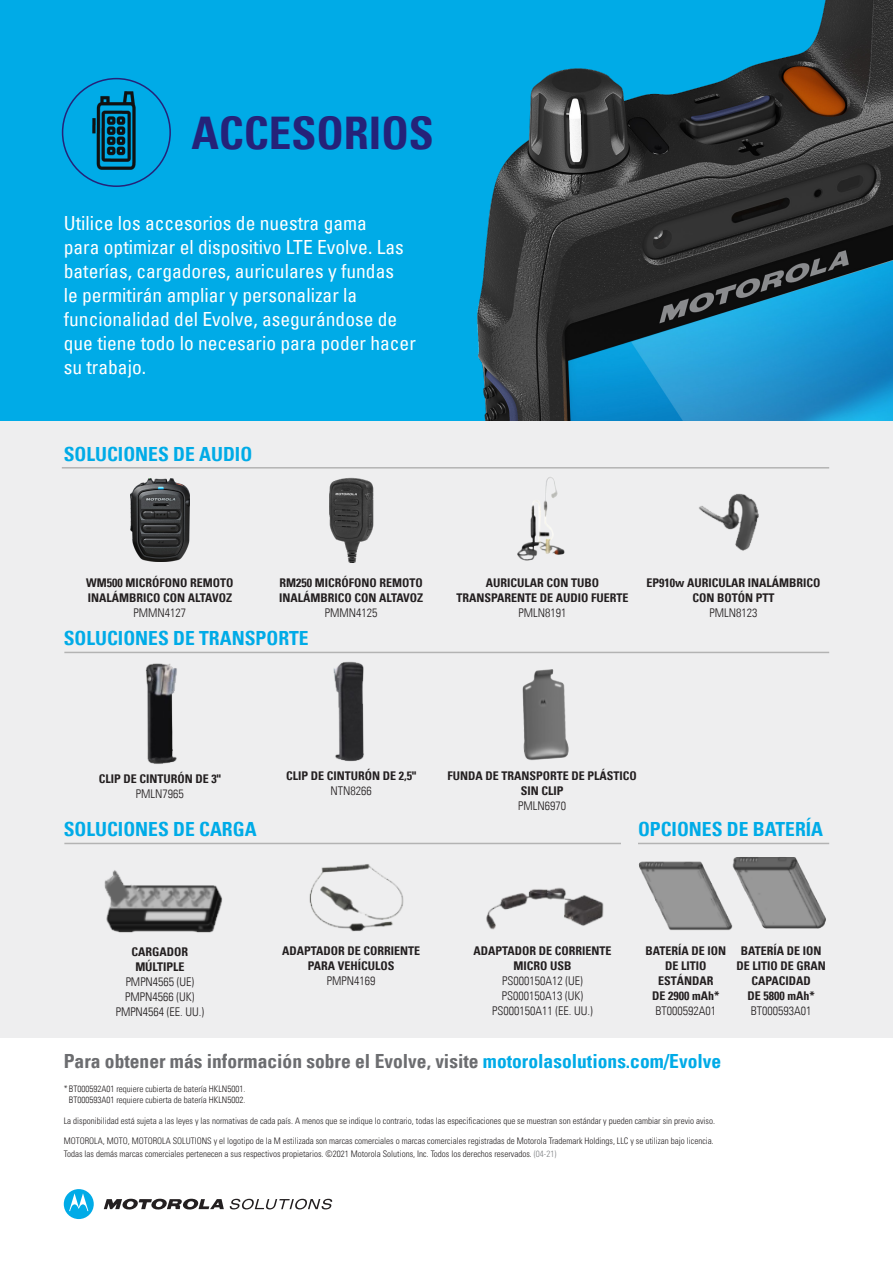
<style>
.page{position:relative;width:893px;height:1263px;background:#fff}
.page>*{position:absolute;margin:0;border:0;box-sizing:border-box;transform-origin:0 0}
.t1{font:700 condensed 45px "Univers LT";color:#252279}
.t2{font:condensed 19.5px/24px "Univers LT";color:#fff}
.t3{font:700 condensed 19.5px "Univers LT";color:#6c6d70}
.t4{font:700 condensed 19.5px "Univers LT";color:#00abe7}
.t5{font:700 condensed 12px/15px "Univers LT";color:#231f20;text-align:center}
.t6{font:300 condensed 12px "Univers LT";color:#231f20}
.t7{font:300 condensed 9px/12.3px "Univers";color:#231f20}
.t8{font:300 condensed 9px/10.5px "Univers LT";color:#231f20;text-align:center}
.s1{color:#00abe7}
.s2{color:#808285}
</style>
<div class="page">
<div style="left:0;top:0;width:893px;height:1037px;background:#eeeeef"></div>
<div style="left:0;top:0;width:893px;height:421px;background:#00abe7"></div>
<svg style="left:104px;top:1199px;width:120px;height:11px"></svg>
<svg style="left:64px;top:1189px;width:30px;height:30px"></svg>
<svg style="left:230px;top:1199px;width:102px;height:10px"></svg>
<img style="left:329px;top:477px;width:45px;height:85px">
<img style="left:517px;top:477px;width:48px;height:84px">
<img style="left:130px;top:479px;width:59px;height:82px">
<img style="left:145px;top:663px;width:32px;height:101px">
<img style="left:333px;top:661px;width:31px;height:101px">
<img style="left:522px;top:669px;width:47px;height:92px">
<img style="left:104px;top:870px;width:119px;height:63px">
<img style="left:309px;top:864px;width:95px;height:68px">
<img style="left:486px;top:887px;width:118px;height:43px">
<img style="left:638px;top:861px;width:92px;height:69px">
<img style="left:730px;top:857px;width:96px;height:73px">
<hr style="left:62px;top:467px;width:767px;height:1px;background:#b3b3b3">
<hr style="left:64px;top:652px;width:765px;height:1px;background:#b3b3b3">
<hr style="left:64px;top:843px;width:557px;height:1px;background:#b3b3b3">
<hr style="left:638px;top:843px;width:191px;height:1px;background:#b3b3b3">
<img style="left:477px;top:0;width:416px;height:421px">
<img style="left:699px;top:493px;width:60px;height:58px">
<div style="left:62px;top:78px;width:109px;height:109px;border:2px solid #252279;border-radius:50%"></div>
<img style="left:93px;top:91px;width:43px;height:78px">
<p class="t1" style="left:191px;top:105px;width:244px">ACCESORIOS</p>
<p class="t2" style="left:64px;top:211px;width:354px">Utilice los accesorios de nuestra gama<br>para optimizar el dispositivo LTE Evolve. Las baterías, cargadores, auriculares y fundas<br>le permitirán ampliar y personalizar la funcionalidad del Evolve, asegurándose de que tiene todo lo necesario para poder hacer su trabajo.</p>
<p class="t4" style="left:64px;top:442px;width:190px">SOLUCIONES DE AUDIO</p>
<p class="t5" style="left:86px;top:575px;width:149px;text-align:left">WM500 MICRÓFONO REMOTO<br>INALÁMBRICO CON ALTAVOZ</p>
<p class="t6" style="left:134px;top:605px;width:54px">PMMN4127</p>
<p class="t5" style="left:279px;top:575px;width:146px;text-align:left">RM250 MICRÓFONO REMOTO<br>INALÁMBRICO CON ALTAVOZ</p>
<p class="t6" style="left:325px;top:605px;width:54px">PMMN4125</p>
<p class="t4" style="left:64px;top:627px;width:246px">SOLUCIONES DE TRANSPORTE</p>
<p class="t5" style="left:456px;top:575px;width:174px">AURICULAR CON TUBO<br>TRANSPARENTE DE AUDIO FUERTE</p>
<p class="t6" style="left:518px;top:605px;width:49px">PMLN8191</p>
<p class="t5" style="left:647px;top:575px;width:175px">EP910w AURICULAR INALÁMBRICO<br>CON BOTÓN PTT</p>
<p class="t6" style="left:710px;top:605px;width:49px">PMLN8123</p>
<p class="t5" style="left:99px;top:771px;width:124px">CLIP DE CINTURÓN DE 3"</p>
<p class="t6" style="left:136px;top:786px;width:49px">PMLN7965</p>
<p class="t5" style="left:286px;top:768px;width:131px">CLIP DE CINTURÓN DE 2,5"</p>
<p class="t6" style="left:331px;top:783px;width:43px">NTN8266</p>
<p class="t5" style="left:448px;top:768px;width:191px">FUNDA DE TRANSPORTE DE PLÁSTICO<br>SIN CLIP</p>
<p class="t6" style="left:518px;top:798px;width:49px">PMLN6970</p>
<p class="t4" style="left:64px;top:817px;width:194px">SOLUCIONES DE CARGA</p>
<p class="t4" style="left:638px;top:817px;width:187px">OPCIONES DE BATERÍA</p>
<p class="t5" style="left:132px;top:944px;width:58px">CARGADOR<br>MÚLTIPLE</p>
<p class="t6" style="left:126px;top:974px;width:70px">PMPN4565 (UE)</p>
<p class="t6" style="left:125px;top:989px;width:71px">PMPN4566 (UK)</p>
<p class="t6" style="left:116px;top:1004px;width:90px">PMPN4564 (EE. UU.)</p>
<p class="t5" style="left:282px;top:943px;width:139px">ADAPTADOR DE CORRIENTE<br>PARA VEHÍCULOS</p>
<p class="t6" style="left:327px;top:974px;width:50px">PMPN4169</p>
<p class="t5" style="left:473px;top:943px;width:139px">ADAPTADOR DE CORRIENTE<br>MICRO USB</p>
<p class="t6" style="left:502px;top:974px;width:82px">PS000150A12 (UE)</p>
<p class="t6" style="left:502px;top:989px;width:83px">PS000150A13 (UK)</p>
<p class="t6" style="left:492px;top:1004px;width:102px">PS000150A11 (EE. UU.)</p>
<p class="t5" style="left:645px;top:943px;width:82px">BATERÍA DE ION<br>DE LITIO<br>ESTÁNDAR<br>DE 2900 mAh*</p>
<p class="t6" style="left:655px;top:1004px;width:62px">BT000592A01</p>
<p class="t5" style="left:736px;top:943px;width:91px">BATERÍA DE ION<br>DE LITIO DE GRAN<br>CAPACIDAD<br>DE 5800 mAh*</p>
<p class="t6" style="left:751px;top:1004px;width:62px">BT000593A01</p>
<p class="t3" style="left:64px;top:1049px;width:659px">Para obtener más información sobre el Evolve, visite <span class="s1">motorolasolutions.com/Evolve</span></p>
<p class="t8" style="left:64px;top:1084px;width:183px">* BT000592A01 requiere cubierta de batería HKLN5001.<br>BT000593A01 requiere cubierta de batería HKLN5002.</p>
<p class="t7" style="left:64px;top:1114px;width:653px">La disponibilidad está sujeta a las leyes y las normativas de cada país. A menos que se indique lo contrario, todas las especificaciones que se muestran son estándar y pueden cambiar sin previo aviso.</p>
<p class="t7" style="left:64px;top:1135px;width:652px">MOTOROLA, MOTO, MOTOROLA SOLUTIONS y el logotipo de la M estilizada son marcas comerciales o marcas comerciales registradas de Motorola Trademark Holdings, LLC y se utilizan bajo licencia.<br>Todas las demás marcas comerciales pertenecen a sus respectivos propietarios. ©2021 Motorola Solutions, Inc. Todos los derechos reservados. <span class="s2">(04-21)</span></p>
</div>
